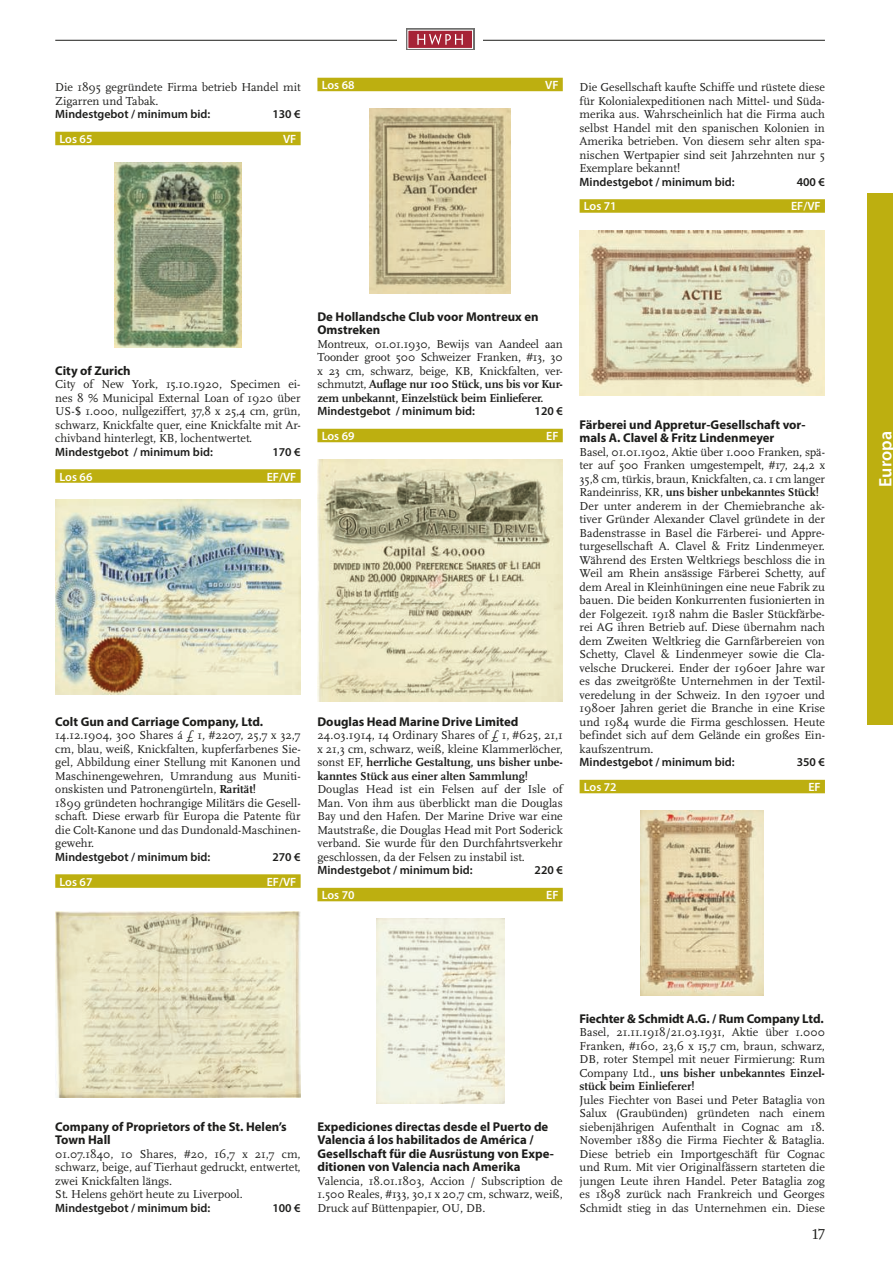
<style>
.page{position:relative;width:893px;height:1263px;background:#fff}
.page>*{position:absolute;margin:0;border:0;box-sizing:border-box;transform-origin:0 0}
.t1{font:600 18px "Myriad Pro";color:#fff}
.t2{font:15px "Scala Pro";color:#1d1d1b}
.t3{font:700 12.75px/13.5px "Myriad Pro";color:#1d1d1b}
.t4{font:12px/13.5px "Scala Pro";color:#1d1d1b;text-align:justify}
.t5{font:600 12px "Myriad Pro";color:#1d1d1b}
.t6{font:600 12px "Myriad Pro";color:#fff}
.s1{font-weight:700}
</style>
<div class="page">
<hr style="left:55px;top:40px;width:770px;height:1px;background:#1d1d1b">
<div style="left:398px;top:26px;width:85px;height:27px;background:#fff"></div>
<div style="left:406px;top:29px;width:68px;height:21px;background:#cbc5c6"></div>
<div style="left:408px;top:30px;width:65px;height:19px;background:#a62336;border:1px solid #fff"></div>
<svg style="left:417px;top:34px;width:46px;height:11px"></svg>
<div style="left:580px;top:199px;width:245px;height:14px;background:#bdaf10"></div>
<div style="left:580px;top:780px;width:245px;height:13px;background:#bdaf10"></div>
<div style="left:317px;top:78px;width:246px;height:13px;background:#bdaf10"></div>
<div style="left:317px;top:429px;width:246px;height:13px;background:#bdaf10"></div>
<div style="left:317px;top:888px;width:246px;height:13px;background:#bdaf10"></div>
<div style="left:55px;top:132px;width:246px;height:13px;background:#bdaf10"></div>
<div style="left:55px;top:469px;width:246px;height:14px;background:#bdaf10"></div>
<div style="left:55px;top:874px;width:246px;height:14px;background:#bdaf10"></div>
<img style="left:114px;top:163px;width:128px;height:185px">
<img style="left:55px;top:500px;width:246px;height:195px">
<img style="left:55px;top:912px;width:246px;height:185px">
<img style="left:370px;top:108px;width:140px;height:186px">
<img style="left:317px;top:460px;width:246px;height:242px">
<img style="left:376px;top:919px;width:128px;height:185px">
<img style="left:580px;top:231px;width:245px;height:164px">
<img style="left:641px;top:811px;width:123px;height:185px">
<div style="left:867px;top:193px;width:26px;height:532px;background:#bdaf10"></div>
<p class="t4" style="left:55px;top:81px;width:247px">Die 1895 gegründete Firma betrieb Handel mit<br>Zigarren und Tabak.</p>
<p class="t5" style="left:55px;top:107px;width:157px">Mindestgebot / minimum bid:</p>
<p class="t5" style="left:272px;top:107px;width:30px">130 €</p>
<p class="t6" style="left:60px;top:131px;width:34px">Los 65</p>
<p class="t6" style="left:283px;top:131px;width:15px">VF</p>
<p class="t6" style="left:322px;top:77px;width:34px">Los 68</p>
<p class="t6" style="left:545px;top:77px;width:15px">VF</p>
<p class="t4" style="left:580px;top:81px;width:247px">Die Gesellschaft kaufte Schiffe und rüstete diese für Kolonialexpeditionen nach Mittel- und Süda&shy;merika aus. Wahrscheinlich hat die Firma auch selbst Handel mit den spanischen Kolonien in Amerika betrieben. Von diesem sehr alten spa&shy;nischen Wertpapier sind seit Jahrzehnten nur 5<br>Exemplare bekannt!</p>
<p class="t5" style="left:580px;top:174px;width:157px">Mindestgebot / minimum bid:</p>
<p class="t5" style="left:797px;top:174px;width:30px">400 €</p>
<p class="t6" style="left:584px;top:199px;width:34px">Los 71</p>
<p class="t6" style="left:791px;top:199px;width:31px">EF/VF</p>
<p class="t3" style="left:55px;top:363px;width:77px">City of Zurich</p>
<p class="t4" style="left:55px;top:378px;width:247px">City of New York, 15.10.1920, Specimen ei&shy;nes 8 % Municipal External Loan of 1920 über US-$ 1.000, nullgeziffert, 37,8 x 25,4 cm, grün, schwarz, Knickfalte quer, eine Knickfalte mit Ar&shy;chivband hinterlegt, KB, lochentwertet.</p>
<p class="t5" style="left:55px;top:444px;width:159px">Mindestgebot / minimum bid:</p>
<p class="t5" style="left:272px;top:444px;width:30px">170 €</p>
<p class="t6" style="left:60px;top:469px;width:34px">Los 66</p>
<p class="t6" style="left:267px;top:469px;width:31px">EF/VF</p>
<p class="t3" style="left:55px;top:714px;width:209px">Colt Gun and Carriage Company, Ltd.</p>
<p class="t4" style="left:55px;top:729px;width:247px;text-align:left">14.12.1904, 300 Shares á £ 1, #2207, 25,7 x 32,7 cm, blau, weiß, Knickfalten, kupferfarbenes Sie&shy;gel, Abbildung einer Stellung mit Kanonen und Maschinengewehren, Umrandung aus Muniti&shy;onskisten und Patronengürteln, <span class="s1">Rarität!<br></span>1899 gründeten hochrangige Militärs die Gesell&shy;schaft. Diese erwarb für Europa die Patente für die Colt-Kanone und das Dundonald-Maschinen&shy;gewehr.</p>
<p class="t5" style="left:55px;top:849px;width:157px">Mindestgebot / minimum bid:</p>
<p class="t5" style="left:272px;top:849px;width:30px">270 €</p>
<p class="t6" style="left:60px;top:874px;width:34px">Los 67</p>
<p class="t6" style="left:267px;top:874px;width:31px">EF/VF</p>
<p class="t3" style="left:317px;top:309px;width:223px">De Hollandsche Club voor Montreux en<br>Omstreken</p>
<p class="t4" style="left:317px;top:337px;width:247px">Montreux, 01.01.1930, Bewijs van Aandeel aan Toonder groot 500 Schweizer Franken, #13, 30 x 23 cm, schwarz, beige, KB, Knickfalten, ver&shy;schmutzt, <span class="s1">Auflage nur 100 Stück, uns bis vor Kur&shy;zem unbekannt, Einzelstück beim Einlieferer.</span></p>
<p class="t5" style="left:317px;top:404px;width:159px">Mindestgebot / minimum bid:</p>
<p class="t5" style="left:535px;top:404px;width:30px">120 €</p>
<p class="t6" style="left:322px;top:428px;width:34px">Los 69</p>
<p class="t6" style="left:546px;top:428px;width:14px">EF</p>
<p class="t3" style="left:317px;top:714px;width:203px">Douglas Head Marine Drive Limited</p>
<p class="t4" style="left:317px;top:729px;width:247px">24.03.1914, 14 Ordinary Shares of £ 1, #625, 21,1 x 21,3 cm, schwarz, weiß, kleine Klammerlöcher, sonst EF, <span class="s1">herrliche Gestaltung, uns bisher unbe&shy;kanntes Stück aus einer alten Sammlung!</span></p>
<p class="t4" style="left:317px;top:783px;width:247px">Douglas Head ist ein Felsen auf der Isle of Man. Von ihm aus überblickt man die Douglas Bay und den Hafen. Der Marine Drive war eine Mautstraße, die Douglas Head mit Port Soderick verband. Sie wurde für den Durchfahrtsverkehr geschlossen, da der Felsen zu instabil ist.</p>
<p class="t5" style="left:317px;top:863px;width:157px">Mindestgebot / minimum bid:</p>
<p class="t5" style="left:535px;top:863px;width:30px">220 €</p>
<p class="t6" style="left:322px;top:887px;width:34px">Los 70</p>
<p class="t6" style="left:546px;top:887px;width:14px">EF</p>
<p class="t3" style="left:580px;top:417px;width:227px">Färberei und Appretur-Gesellschaft vor&shy;mals A. Clavel &amp; Fritz Lindenmeyer</p>
<p class="t4" style="left:580px;top:445px;width:247px;text-align:left">Basel, 01.01.1902, Aktie über 1.000 Franken, spä&shy;ter auf 500 Franken umgestempelt, #17, 24,2 x 35,8 cm, türkis, braun, Knickfalten, ca. 1 cm langer Randeinriss, KR, <span class="s1">uns bisher unbekanntes Stück!<br></span>Der unter anderem in der Chemiebranche ak&shy;tiver Gründer Alexander Clavel gründete in der Badenstrasse in Basel die Färberei- und Appre&shy;turgesellschaft A. Clavel &amp; Fritz Lindenmeyer.<br>Während des Ersten Weltkriegs beschloss die in Weil am Rhein ansässige Färberei Schetty, auf dem Areal in Kleinhüningen eine neue Fabrik zu bauen. Die beiden Konkurrenten fusionierten in der Folgezeit. 1918 nahm die Basler Stückfärbe&shy;rei AG ihren Betrieb auf. Diese übernahm nach dem Zweiten Weltkrieg die Garnfärbereien von Schetty, Clavel &amp; Lindenmeyer sowie die Cla&shy;velsche Druckerei. Ender der 1960er Jahre war es das zweitgrößte Unternehmen in der Textil&shy;veredelung in der Schweiz. In den 1970er und 1980er Jahren geriet die Branche in eine Krise und 1984 wurde die Firma geschlossen. Heute befindet sich auf dem Gelände ein großes Ein&shy;kaufszentrum.</p>
<p class="t5" style="left:580px;top:755px;width:157px">Mindestgebot / minimum bid:</p>
<p class="t5" style="left:797px;top:755px;width:30px">350 €</p>
<p class="t6" style="left:584px;top:779px;width:34px">Los 72</p>
<p class="t6" style="left:808px;top:779px;width:14px">EF</p>
<p class="t3" style="left:55px;top:1119px;width:233px">Company of Proprietors of the St. Helen’s<br>Town Hall</p>
<p class="t4" style="left:55px;top:1147px;width:247px;text-align:left">01.07.1840, 10 Shares, #20, 16,7 x 21,7 cm, schwarz, beige, auf Tierhaut gedruckt, entwertet, zwei Knickfalten längs.<br>St. Helens gehört heute zu Liverpool.</p>
<p class="t5" style="left:55px;top:1200px;width:157px">Mindestgebot / minimum bid:</p>
<p class="t5" style="left:272px;top:1200px;width:30px">100 €</p>
<p class="t3" style="left:317px;top:1119px;width:238px">Expediciones directas desde el Puerto de Valencia á los habilitados de América / Gesellschaft für die Ausrüstung von Expe&shy;ditionen von Valencia nach Amerika</p>
<p class="t4" style="left:317px;top:1174px;width:247px">Valencia, 18.01.1803, Accion / Subscription de 1.500 Reales, #133, 30,1 x 20,7 cm, schwarz, weiß, Druck auf Büttenpapier, OU, DB.</p>
<p class="t3" style="left:580px;top:1011px;width:246px">Fiechter &amp; Schmidt A.G. / Rum Company Ltd.</p>
<p class="t4" style="left:580px;top:1026px;width:247px">Basel, 21.11.1918/21.03.1931, Aktie über 1.000<br>Franken, #160, 23,6 x 15,7 cm, braun, schwarz, DB, roter Stempel mit neuer Firmierung: Rum Company Ltd., <span class="s1">uns bisher unbekanntes Einzel&shy;stück beim Einlieferer!</span></p>
<p class="t4" style="left:580px;top:1093px;width:247px">Jules Fiechter von Basei und Peter Bataglia von Salux (Graubünden) gründeten nach einem siebenjährigen Aufenthalt in Cognac am 18.<br>November 1889 die Firma Fiechter &amp; Bataglia.<br>Diese betrieb ein Importgeschäft für Cognac und Rum. Mit vier Originalfässern starteten die jungen Leute ihren Handel. Peter Bataglia zog es 1898 zurück nach Frankreich und Georges Schmidt stieg in das Unternehmen ein. Diese</p>
<p class="t2" style="left:812px;top:1225px;width:14px">17</p>
<h1 class="t1" style="left:874px;top:487px;width:57px;rotate:-90deg">Europa</h1>
</div>
